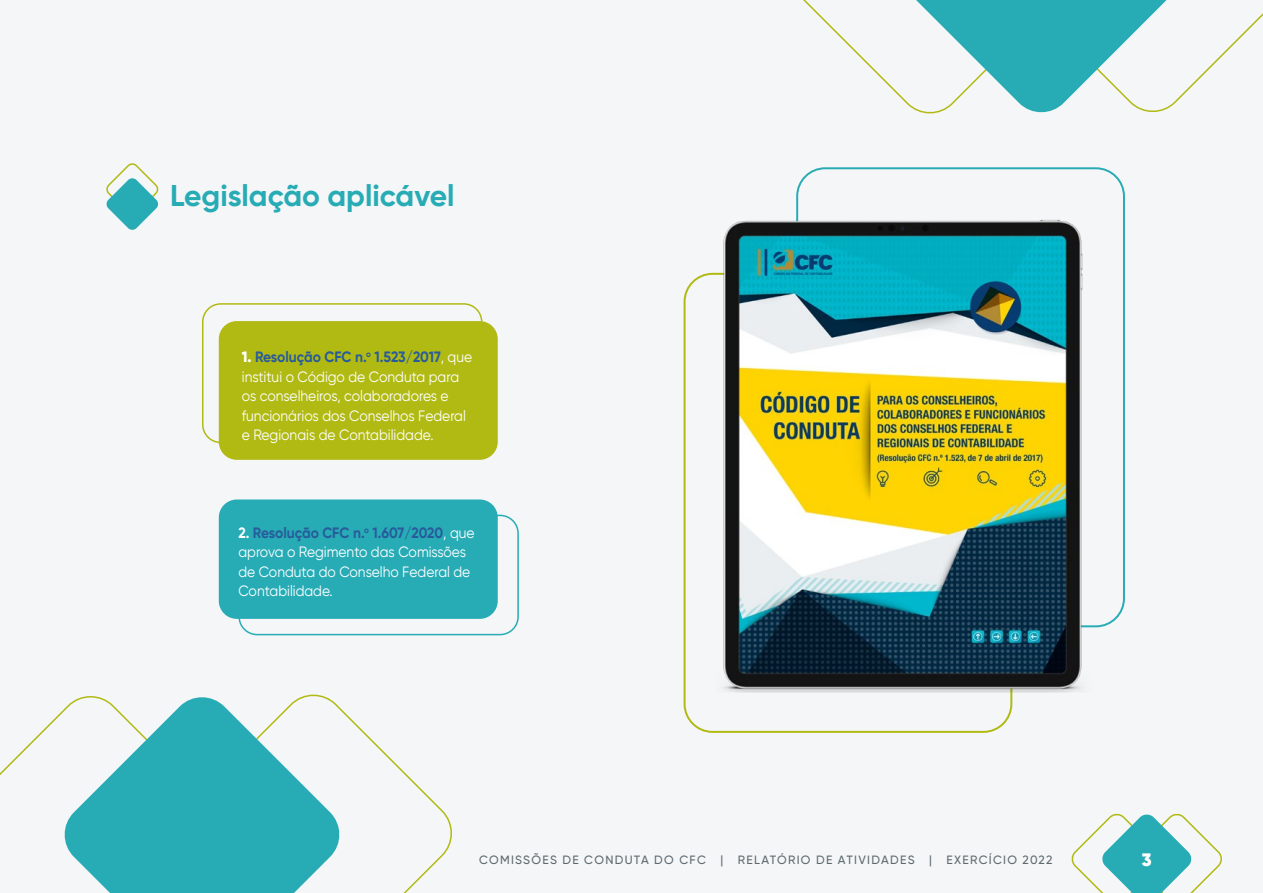
<style>
.page{position:relative;width:1263px;height:893px;background:#f5f6f7}
.page>*{position:absolute;margin:0;border:0;box-sizing:border-box;transform-origin:0 0}
.Título_1{font:700 30px "Gilroy";color:#27acb6}
.t1{font:900 18px "Gilroy";color:#fff}
.Texto{font:15px/19.5px "Gilroy";color:#fff;scale:.92 1}
.t2{font:500 12px "Gilroy";letter-spacing:.11em;color:#5d696f}
.s1{font-weight:900}
.s2{font-weight:700;color:#275b9b}
.s3{font-weight:700}
</style>
<div class="page">
<svg style="left:1071px;top:813px;width:151px;height:80px"></svg>
<div style="left:202px;top:303px;width:280px;height:140px;border:2px solid #b1ba13;border-radius:18px"></div>
<svg style="left:106px;top:163px;width:53px;height:67px"></svg>
<img style="left:716px;top:217px;width:377px;height:476px">
<div style="left:219px;top:321px;width:279px;height:139px;background:#b1ba13;border-radius:18px"></div>
<div style="left:219px;top:499px;width:279px;height:120px;background:#27acb6;border-radius:18px"></div>
<div style="left:238px;top:515px;width:281px;height:120px;border:2px solid #27acb6;border-radius:18px"></div>
<svg style="left:342px;top:710px;width:110px;height:183px"></svg>
<svg style="left:62px;top:694px;width:280px;height:199px;fill:#27acb6"></svg>
<svg style="left:803px;top:0;width:460px;height:114px"></svg>
<p class="Título_1" style="left:170px;top:177px;width:286px">Legislação aplicável</p>
<p class="Texto" style="left:242px;top:347px;width:252px"><span class="s1">1.</span> <span class="s2">Resolução CFC n.</span><sup>o</sup> <span class="s2">1.523/2017</span>, que institui o Código de Conduta para os conselheiros, colaboradores e funcionários dos Conselhos Federal e Regionais de Contabilidade.</p>
<p class="Texto" style="left:238px;top:523px;width:258px"><span class="s3">2.</span> <span class="s2">Resolução CFC n.</span><sup>o</sup> <span class="s2">1.607/2020</span>, que aprova o Regimento das Comissões de Conduta do Conselho Federal de<br>Contabilidade.</p>
<p class="t2" style="left:479px;top:852px;width:575px">COMISSÕES DE CONDUTA DO CFC | RELATÓRIO DE ATIVIDADES | EXERCÍCIO 2022</p>
<p class="t1" style="left:1142px;top:848px;width:11px">3</p>
</div>
